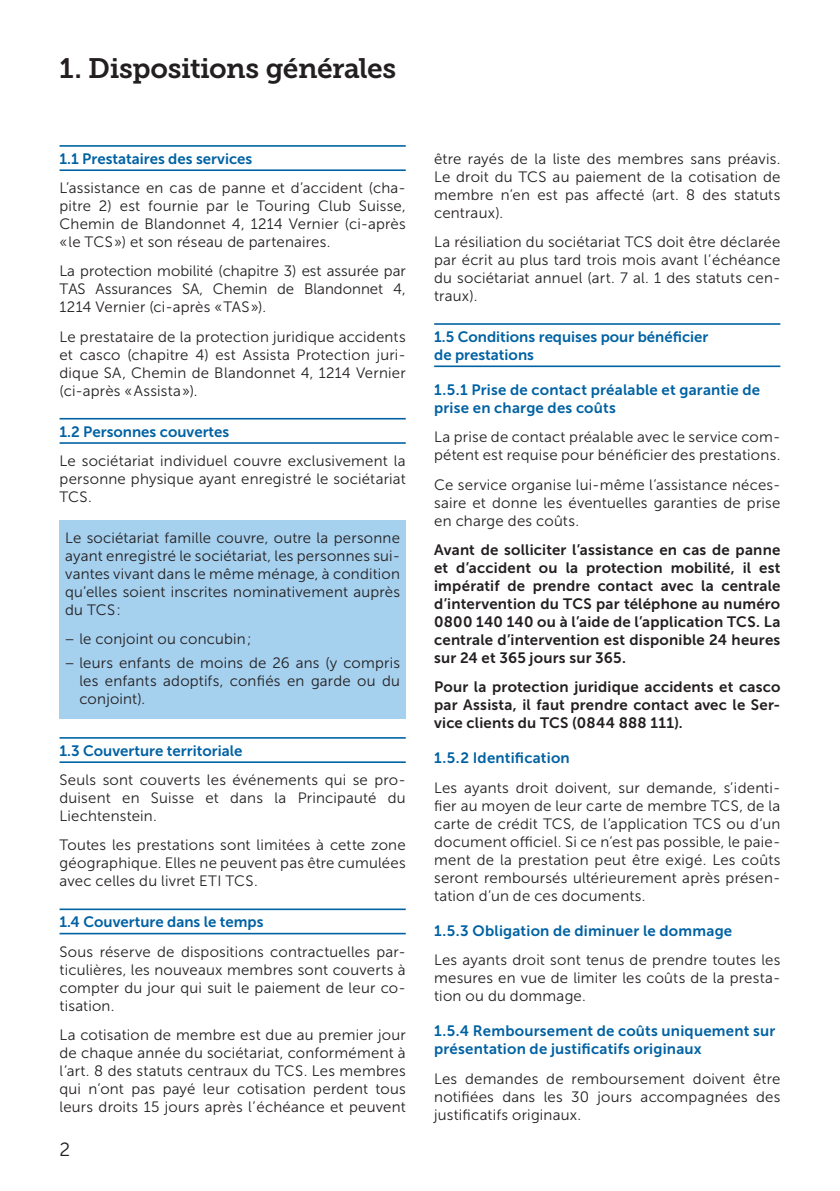
<style>
.page{position:relative;width:840px;height:1191px;background:#fff}
.page>*{position:absolute;margin:0;border:0;box-sizing:border-box;transform-origin:0 0}
.t1{font:28px "Museo Slab 700";letter-spacing:-.02em;color:#231f20}
.t2{font:19px "Museo Sans 300";color:#231f20}
.t3{font:15px/18px "Museo Sans 300";letter-spacing:.015em;color:#231f20;text-align:justify}
.t4{font:15px/18px "Museo Sans 700";letter-spacing:.015em;color:#231f20;text-align:justify}
.t5{font:15px/18px "Museo Sans 700";letter-spacing:.005em;color:#0062a3}
</style>
<div class="page">
<hr style="left:59px;top:145px;width:346px;height:2px;background:#0062a3">
<hr style="left:59px;top:169px;width:346px;height:2px;background:#0062a3">
<hr style="left:59px;top:418px;width:346px;height:1px;background:#0062a3">
<hr style="left:59px;top:442px;width:346px;height:2px;background:#0062a3">
<div style="left:59px;top:520px;width:346px;height:109px;background:#a5d0ee"></div>
<div style="left:59px;top:621px;width:346px;height:38px;background:#a5d0ee"></div>
<div style="left:59px;top:645px;width:346px;height:73px;background:#a5d0ee"></div>
<hr style="left:59px;top:737px;width:346px;height:1px;background:#0062a3">
<hr style="left:59px;top:761px;width:346px;height:2px;background:#0062a3">
<hr style="left:59px;top:908px;width:346px;height:2px;background:#0062a3">
<hr style="left:59px;top:932px;width:346px;height:2px;background:#0062a3">
<hr style="left:434px;top:323px;width:345px;height:2px;background:#0062a3">
<hr style="left:434px;top:365px;width:345px;height:2px;background:#0062a3">
<h1 class="t1" style="left:59px;top:52px;width:338px">1. Dispositions générales</h1>
<p class="t5" style="left:59px;top:149px;width:194px">1.1 Prestataires des services</p>
<p class="t3" style="left:59px;top:179px;width:347px">L’assistance en cas de panne et d’accident (cha&shy;pitre 2) est fournie par le Touring Club Suisse, Chemin de Blandonnet 4, 1214 Vernier (ci-après «le TCS») et son réseau de partenaires.</p>
<p class="t3" style="left:59px;top:262px;width:347px">La protection mobilité (chapitre 3) est assurée par TAS Assurances SA, Chemin de Blandonnet 4, 1214 Vernier (ci-après «TAS»).</p>
<p class="t3" style="left:59px;top:328px;width:347px">Le prestataire de la protection juridique accidents et casco (chapitre 4) est Assista Protection juri&shy;dique SA, Chemin de Blandonnet 4, 1214 Vernier (ci-après «Assista»).</p>
<p class="t5" style="left:59px;top:422px;width:171px">1.2 Personnes couvertes</p>
<p class="t3" style="left:59px;top:452px;width:347px">Le sociétariat individuel couvre exclusivement la personne physique ayant enregistré le sociétariat TCS.</p>
<p class="t3" style="left:65px;top:528px;width:336px">Le sociétariat famille couvre, outre la personne ayant enregistré le sociétariat, les personnes sui&shy;vantes vivant dans le même ménage, à condition qu’elles soient inscrites nominativement auprès du TCS:</p>
<p class="t3" style="left:65px;top:627px;width:336px;line-height:23.6px">− le conjoint ou concubin;<br>− leurs enfants de moins de 26 ans (y compris</p>
<p class="t3" style="left:79px;top:671px;width:322px">les enfants adoptifs, confiés en garde ou du conjoint).</p>
<p class="t5" style="left:59px;top:741px;width:184px">1.3 Couverture territoriale</p>
<p class="t3" style="left:59px;top:771px;width:347px">Seuls sont couverts les événements qui se pro&shy;duisent en Suisse et dans la Principauté du Liechtenstein.</p>
<p class="t3" style="left:59px;top:836px;width:347px">Toutes les prestations sont limitées à cette zone géographique. Elles ne peuvent pas être cumulées avec celles du livret ETI TCS.</p>
<p class="t5" style="left:59px;top:913px;width:205px">1.4 Couverture dans le temps</p>
<p class="t3" style="left:59px;top:942px;width:347px">Sous réserve de dispositions contractuelles par&shy;ticulières, les nouveaux membres sont couverts à compter du jour qui suit le paiement de leur co&shy;tisation.</p>
<p class="t3" style="left:59px;top:1025px;width:347px">La cotisation de membre est due au premier jour de chaque année du sociétariat, conformément à l’art. 8 des statuts centraux du TCS. Les membres qui n’ont pas payé leur cotisation perdent tous leurs droits 15 jours après l’échéance et peuvent</p>
<p class="t2" style="left:59px;top:1139px;width:12px">2</p>
<p class="t3" style="left:434px;top:150px;width:347px">être rayés de la liste des membres sans préavis.<br>Le droit du TCS au paiement de la cotisation de membre n’en est pas affecté (art. 8 des statuts centraux).</p>
<p class="t3" style="left:434px;top:233px;width:347px">La résiliation du sociétariat TCS doit être déclarée par écrit au plus tard trois mois avant l’échéance du sociétariat annuel (art. 7 al. 1 des statuts cen&shy;traux).</p>
<p class="t5" style="left:434px;top:328px;width:275px">1.5 Conditions requises pour bénéficier de prestations</p>
<p class="t5" style="left:434px;top:381px;width:327px">1.5.1 Prise de contact préalable et garantie de prise en charge des coûts</p>
<p class="t3" style="left:434px;top:428px;width:347px">La prise de contact préalable avec le service com&shy;pétent est requise pour bénéficier des prestations.</p>
<p class="t3" style="left:434px;top:475px;width:347px">Ce service organise lui-même l’assistance néces&shy;saire et donne les éventuelles garanties de prise en charge des coûts.</p>
<p class="t4" style="left:434px;top:541px;width:347px">Avant de solliciter l’assistance en cas de panne et d’accident ou la protection mobilité, il est impératif de prendre contact avec la centrale d’intervention du TCS par téléphone au numéro 0800 140 140 ou à l’aide de l’application TCS. La centrale d’intervention est disponible 24 heures sur 24 et 365 jours sur 365.</p>
<p class="t4" style="left:434px;top:678px;width:347px">Pour la protection juridique accidents et casco par Assista, il faut prendre contact avec le Ser&shy;vice clients du TCS (0844 888 111).</p>
<p class="t5" style="left:434px;top:749px;width:137px">1.5.2 Identification</p>
<p class="t3" style="left:434px;top:778px;width:347px">Les ayants droit doivent, sur demande, s’identi&shy;fier au moyen de leur carte de membre TCS, de la carte de crédit TCS, de l’application TCS ou d’un document officiel. Si ce n’est pas possible, le paie&shy;ment de la prestation peut être exigé. Les coûts seront remboursés ultérieurement après présen&shy;tation d’un de ces documents.</p>
<p class="t5" style="left:434px;top:921px;width:299px">1.5.3 Obligation de diminuer le dommage</p>
<p class="t3" style="left:434px;top:951px;width:347px">Les ayants droit sont tenus de prendre toutes les mesures en vue de limiter les coûts de la presta&shy;tion ou du dommage.</p>
<p class="t5" style="left:434px;top:1022px;width:342px">1.5.4 Remboursement de coûts uniquement sur présentation de justificatifs originaux</p>
<p class="t3" style="left:434px;top:1069px;width:347px">Les demandes de remboursement doivent être notifiées dans les 30 jours accompagnées des justificatifs originaux.</p>
</div>
